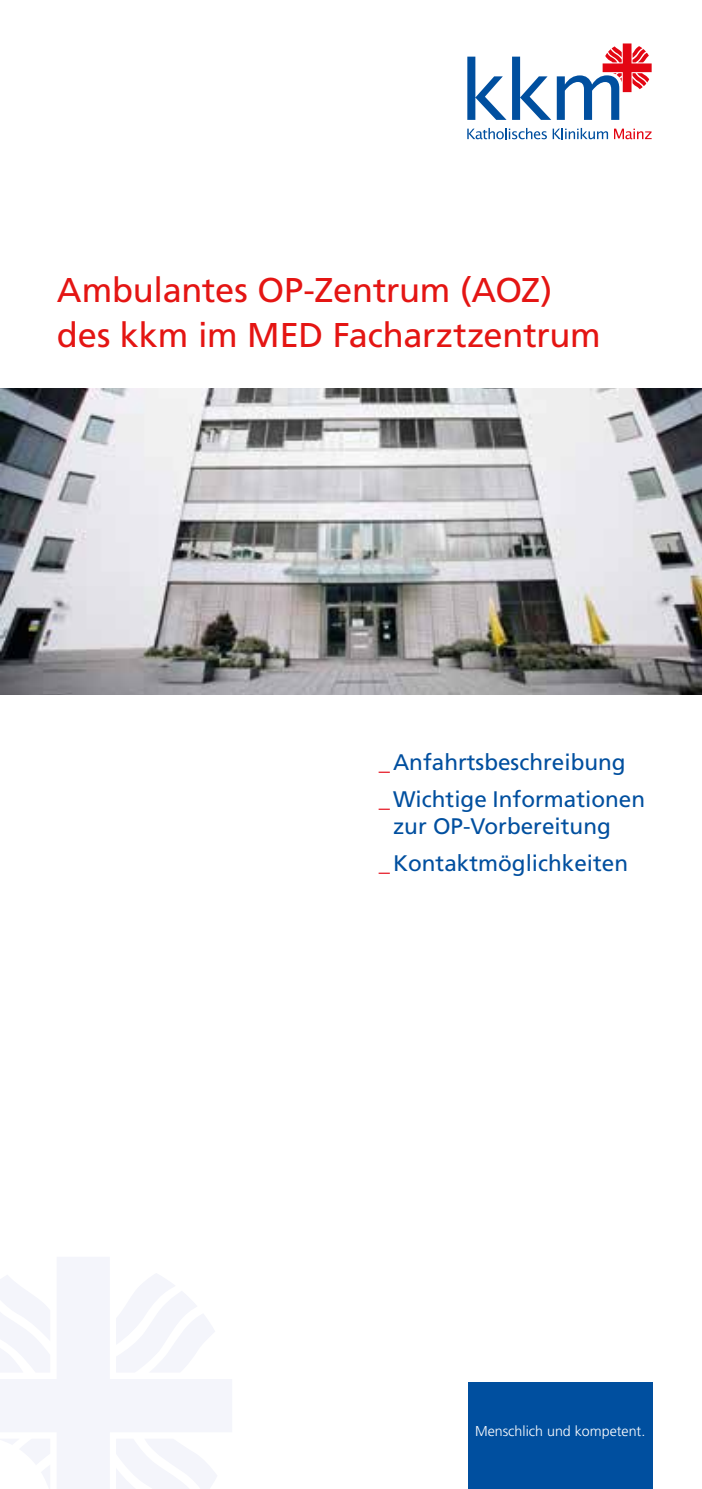
<style>
.page{position:relative;width:702px;height:1489px;background:#fff}
.page>*{position:absolute;margin:0;border:0;box-sizing:border-box;transform-origin:0 0}
.t1{font:34.5px/45px "Frutiger LT Std";letter-spacing:-.01em;color:#e41513}
.t2{font:22.5px/37px "Frutiger LT Std";color:#004f9f}
.t3{font:300 14.25px "Frutiger LT Std";color:#fff}
.s1{color:#e30613}
</style>
<div class="page">
<img style="left:0;top:388px;width:702px;height:306px">
<svg style="left:0;top:1257px;width:232px;height:231px;fill:#f4f5fb"></svg>
<svg style="left:0;top:1438px;width:50px;height:50px"></svg>
<svg style="left:116px;top:1438px;width:101px;height:50px"></svg>
<svg style="left:0;top:1274px;width:50px;height:98px"></svg>
<svg style="left:116px;top:1272px;width:99px;height:100px"></svg>
<div style="left:468px;top:1382px;width:184px;height:106px;background:#004f9f"></div>
<svg style="left:467px;top:57px;width:39px;height:63px"></svg>
<svg style="left:512px;top:43px;width:139px;height:77px"></svg>
<svg style="left:467px;top:128px;width:141px;height:11px"></svg>
<svg style="left:614px;top:129px;width:37px;height:10px"></svg>
<h1 class="t1" style="left:57px;top:268px;width:545px">Ambulantes OP-Zentrum (AOZ) des kkm im MED Facharztzentrum</h1>
<p class="t2" style="left:379px;top:744px;width:268px"><span class="s1">_</span>Anfahrtsbeschreibung <span class="s1">_</span>Wichtige Informationen</p>
<p class="t2" style="left:379px;top:807px;width:251px;text-align:center">zur OP-Vorbereitung <span class="s1">_</span>Kontaktmöglichkeiten</p>
<p class="t3" style="left:475px;top:1423px;width:172px">Menschlich und kompetent.</p>
</div>
